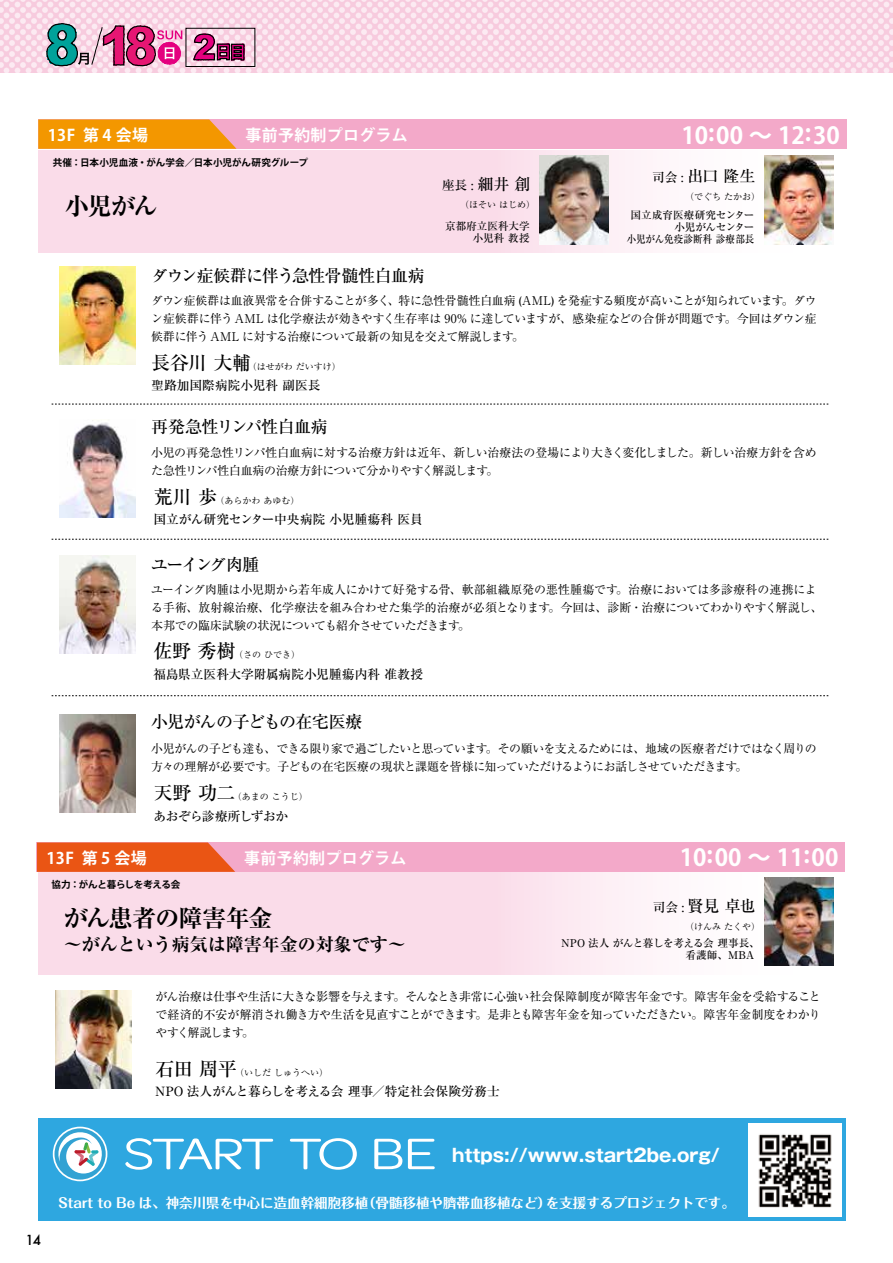
<style>
.page{position:relative;width:893px;height:1263px;background:#fff}
.page>*{position:absolute;margin:0;border:0;box-sizing:border-box;transform-origin:0 0}
.t1{font:700 expanded 24px "Ryumin Pro";letter-spacing:-.045em;color:#000}
.t2{font:700 23.4px "Koz Go Pr 6 N";color:#fff}
.t3{font:18px "Gothic MB101 Pro Bold 90 pv RKSJ H";color:#fff}
.t4{font:700 expanded 18px "Ryumin Pro";color:#000}
.t5{font:500 16.95px "Ryumin Pro";letter-spacing:-.045em;color:#000}
.t6{font:500 16.95px "Ryumin Pro";letter-spacing:-.105em;color:#000}
.t7{font:700 15.9px "Koz Go Pr 6 N";letter-spacing:.02em;color:#fff}
.t8{font:500 15.9px "Ryumin Pro";letter-spacing:-.035em;color:#000}
.t9{font:13.5px "Folk Pro Bold 90 pv RKSJ H";color:#fff}
.t10{font:500 13.5px "Futura";color:#000}
.t11{font:500 12.75px "Ryumin Pro";letter-spacing:-.015em;color:#000}
.t12{font:500 12.75px "Ryumin Pro";letter-spacing:-.04em;color:#000}
.t13{font:12px/18px "Ryumin Pro";letter-spacing:-.03em;color:#000;text-align:justify}
.t14{font:12px/18px "Ryumin Pro";letter-spacing:-.01em;color:#000}
.t15{font:12px/18px "Ryumin Pro";letter-spacing:-.05em;color:#000}
.t16{font:500 10.65px/12px "Ryumin Pro";letter-spacing:-.005em;color:#000;text-align:right}
.t17{font:700 9.6px "Koz Go Pr 6 N";letter-spacing:.015em;color:#000}
.t18{font:700 9.6px "Koz Go Pr 6 N";letter-spacing:-.015em;color:#000}
.t19{font:9px "Ryumin Pro";color:#000}
.s1{font-size:15.9px}
.s2{font-size:12.75px}
.s3{font-weight:500;font-size:19.2px}
</style>
<div class="page">
<div style="left:38px;top:150px;width:808px;height:102px;background:linear-gradient(to right,#f9d2e3,#fcf9fa)"></div>
<div style="left:38px;top:872px;width:808px;height:102px;background:linear-gradient(to right,#f8d1e2,#fffbfd)"></div>
<img style="left:764px;top:156px;width:69px;height:88px">
<img style="left:540px;top:156px;width:69px;height:88px">
<img style="left:764px;top:878px;width:69px;height:88px">
<img style="left:55px;top:991px;width:77px;height:98px">
<img style="left:59px;top:714px;width:77px;height:98px">
<img style="left:59px;top:556px;width:77px;height:98px">
<img style="left:59px;top:420px;width:77px;height:98px">
<img style="left:59px;top:267px;width:77px;height:98px">
<svg style="left:0;top:0;width:893px;height:73px;background:#f8d7e6"></svg>
<svg style="left:193px;top:33px;width:52px;height:28px"></svg>
<svg style="left:46px;top:22px;width:136px;height:45px;background:#b684a4"></svg>
<div style="left:186px;top:28px;width:69px;height:39px;border:1px solid #000"></div>
<div style="left:38px;top:119px;width:808px;height:30px;background:#f3a9c9"></div>
<svg style="left:38px;top:119px;width:199px;height:30px;background:#f39812"></svg>
<svg style="left:52px;top:404px;width:776px;height:1px"></svg>
<svg style="left:52px;top:539px;width:776px;height:1px"></svg>
<svg style="left:52px;top:695px;width:776px;height:1px"></svg>
<div style="left:37px;top:842px;width:808px;height:30px;background:#f3a9c9"></div>
<svg style="left:37px;top:842px;width:198px;height:30px;background:#ea5c23"></svg>
<div style="left:38px;top:1118px;width:808px;height:102px;background:#2ea7e0"></div>
<svg style="left:53px;top:1127px;width:54px;height:54px"></svg>
<svg style="left:55px;top:1128px;width:51px;height:51px"></svg>
<svg style="left:125px;top:1138px;width:148px;height:32px"></svg>
<svg style="left:290px;top:1138px;width:67px;height:32px"></svg>
<svg style="left:374px;top:1139px;width:28px;height:30px"></svg>
<svg style="left:408px;top:1139px;width:27px;height:30px"></svg>
<img style="left:748px;top:1123px;width:94px;height:94px">
<h3 class="t7" style="left:48px;top:126px;width:102px">13F 第 4 会場</h3>
<h3 class="t7" style="left:246px;top:126px;width:164px">事前予約制プログラム</h3>
<p class="t17" style="left:53px;top:157px;width:257px">共催：日本小児血液・がん学会／日本小児がん研究グループ</p>
<h1 class="t1" style="left:65px;top:187px;width:94px">小児がん</h1>
<h3 class="t5" style="left:151px;top:262px;width:275px">ダウン症候群に伴う急性骨髄性白血病</h3>
<p class="t11" style="left:442px;top:175px;width:90px">座長 : <span class="s1">細井 創</span></p>
<p class="t19" style="left:460px;top:198px;width:76px">（ほそい はじめ）</p>
<p class="t16" style="left:445px;top:219px;width:86px">京都府立医科大学小児科 教授</p>
<h2 class="t2" style="left:681px;top:122px;width:160px">10:00 〜 12:30</h2>
<h3 class="t8" style="left:652px;top:163px;width:105px"><span class="s2">司会 :</span> 出口 隆生</h3>
<p class="t19" style="left:685px;top:190px;width:76px">（でぐち たかお）</p>
<p class="t16" style="left:627px;top:208px;width:129px">国立成育医療研究センター小児がんセンター<br>小児がん免疫診断科 診療部長</p>
<p class="t13" style="left:151px;top:290px;width:667px">ダウン症候群は血液異常を合併することが多く、特に急性骨髄性白血病 (AML) を発症する頻度が高いことが知られています。ダウン症候群に伴うAML は化学療法が効きやすく生存率は 90% に達していますが、感染症などの合併が問題です。今回はダウン症候群に伴うAML に対する治療について最新の知見を交えて解説します。</p>
<p class="t19" style="left:151px;top:359px;width:191px"><span class="s3">長谷川 大輔</span>（はせがわ だいすけ）</p>
<p class="t11" style="left:151px;top:375px;width:171px">聖路加国際病院小児科 副医長</p>
<h3 class="t5" style="left:151px;top:413px;width:178px">再発急性リンパ性白血病</h3>
<p class="t13" style="left:151px;top:443px;width:667px">小児の再発急性リンパ性白血病に対する治療方針は近年、新しい治療法の登場により大きく変化しました。新しい治療方針を含めた急性リンパ性白血病の治療方針について分かりやすく解説します。</p>
<p class="t19" style="left:153px;top:493px;width:148px"><span class="s3">荒川 歩</span>（あらかわ あゆむ）</p>
<p class="t11" style="left:153px;top:509px;width:271px">国立がん研究センター中央病院 小児腫瘍科 医員</p>
<h3 class="t6" style="left:151px;top:551px;width:110px">ユーイング肉腫</h3>
<p class="t14" style="left:151px;top:579px;width:673px">ユーイング肉腫は小児期から若年成人にかけて好発する骨、軟部組織原発の悪性腫瘍です。治療においては多診療科の連携による手術、放射線治療、化学療法を組み合わせた集学的治療が必須となります。今回は、診断・治療についてわかりやすく解説し、本邦での臨床試験の状況についても紹介させていただきます。</p>
<p class="t19" style="left:153px;top:648px;width:148px"><span class="s3">佐野 秀樹</span>（さの ひでき）</p>
<p class="t11" style="left:153px;top:664px;width:271px">福島県立医科大学附属病院小児腫瘍内科 准教授</p>
<h3 class="t5" style="left:151px;top:709px;width:213px">小児がんの子どもの在宅医療</h3>
<p class="t15" style="left:151px;top:739px;width:667px">小児がんの子ども達も、できる限り家で過ごしたいと思っています。その願いを支えるためには、地域の医療者だけではなく周りの方々の理解が必要です。子どもの在宅医療の現状と課題を皆様に知っていただけるようにお話しさせていただきます。</p>
<p class="t19" style="left:153px;top:790px;width:156px"><span class="s3">天野 功二</span>（あまの こうじ）</p>
<p class="t12" style="left:153px;top:806px;width:136px">あおぞら診療所しずおか</p>
<h3 class="t7" style="left:46px;top:849px;width:102px">13F 第 5 会場</h3>
<h3 class="t7" style="left:244px;top:849px;width:164px">事前予約制プログラム</h3>
<h2 class="t2" style="left:680px;top:844px;width:160px">10:00 〜 11:00</h2>
<h1 class="t1" style="left:64px;top:899px;width:210px">がん患者の障害年金</h1>
<h3 class="t4" style="left:64px;top:930px;width:344px">～がんという病気は障害年金の対象です～</h3>
<p class="t18" style="left:52px;top:879px;width:130px">協力：がんと暮らしを考える会</p>
<h3 class="t8" style="left:653px;top:894px;width:104px"><span class="s2">司会 :</span> 賢見 卓也</h3>
<p class="t19" style="left:685px;top:920px;width:76px">（けんみ たくや）</p>
<p class="t16" style="left:685px;top:936px;width:76px;text-align:left;text-indent:-124px">NPO 法人 がんと暮しを考える会 理事長、看護師、MBA</p>
<p class="t13" style="left:155px;top:987px;width:667px">がん治療は仕事や生活に大きな影響を与えます。そんなとき非常に心強い社会保障制度が障害年金です。障害年金を受給することで経済的不安が解消され働き方や生活を見直すことができます。是非とも障害年金を知っていただきたい。障害年金制度をわかりやすく解説します。</p>
<p class="t19" style="left:155px;top:1065px;width:174px"><span class="s3">石田 周平</span>（いしだ しゅうへい）</p>
<p class="t11" style="left:155px;top:1081px;width:346px">NPO 法人がんと暮らしを考える会 理事／特定社会保険労務士</p>
<h3 class="t3" style="left:452px;top:1140px;width:269px">https://www.start2be.org/</h3>
<p class="t10" style="left:26px;top:1231px;width:17px">14</p>
<p class="t9" style="left:58px;top:1191px;width:678px">Start to Be は、神奈川県を中心に造血幹細胞移植（骨髄移植や臍帯血移植など）を支援するプロジェクトです。</p>
</div>
